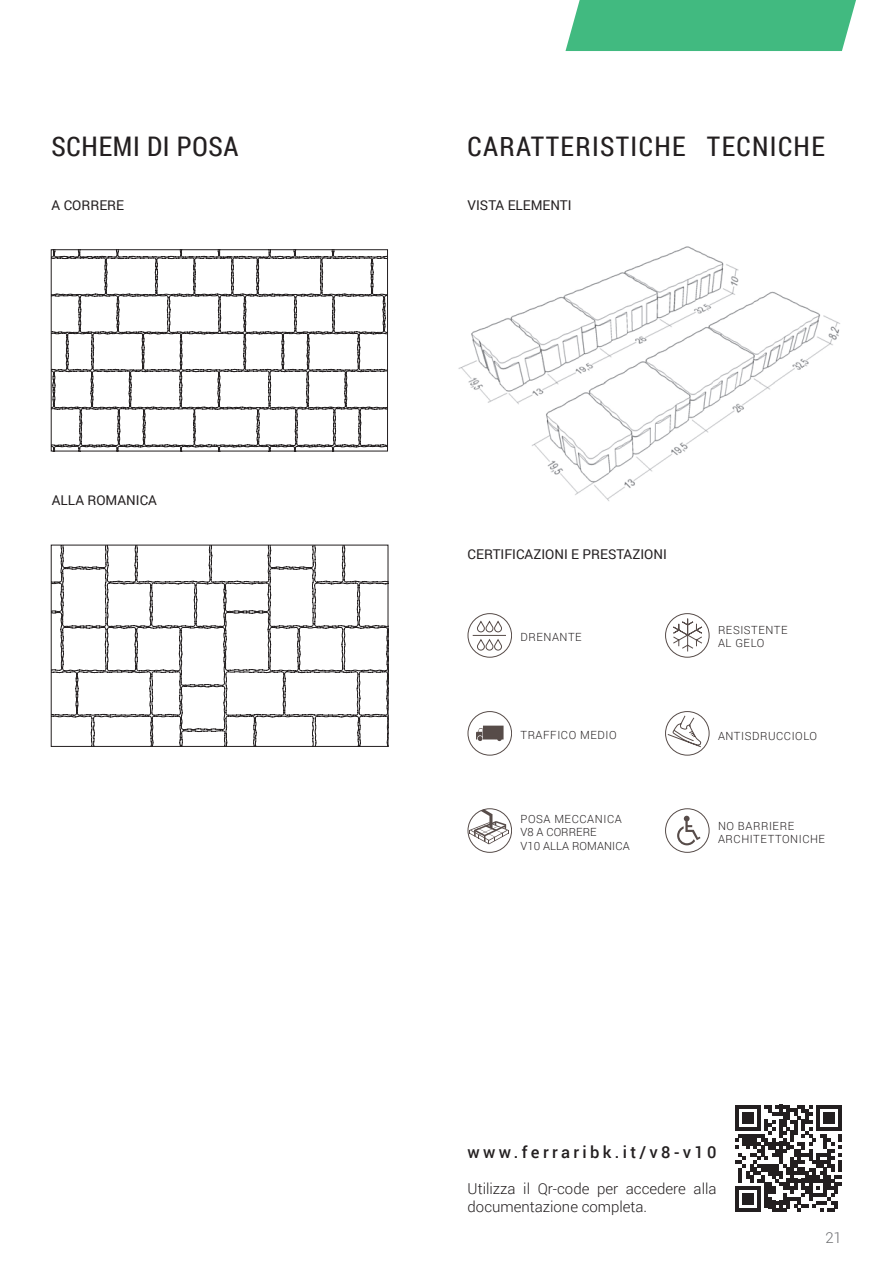
<style>
.page{position:relative;width:893px;height:1263px;background:#fff}
.page>*{position:absolute;margin:0;border:0;box-sizing:border-box;transform-origin:0 0}
.t1{font:27px "Roboto Condensed";letter-spacing:.05em;color:#231f20}
.t2{font:27px "Roboto Condensed";letter-spacing:.025em;color:#231f20}
.t3{font:500 16.5px "Roboto";letter-spacing:.205em;color:#231f20}
.t4{font:300 15px/18px "Roboto";color:#231f20}
.t5{font:300 15px "Roboto";color:#6c6d70}
.t6{font:13.5px "Roboto";color:#231f20}
.t7{font:300 11.25px/13.5px "Roboto";letter-spacing:.05em;color:#231f20}
.t8{font:300 11.25px/13.5px "Roboto";letter-spacing:.005em;color:#231f20}
</style>
<div class="page">
<svg style="left:53px;top:251px;width:333px;height:198px"></svg>
<div style="left:51px;top:249px;width:337px;height:202px;border:1px solid #231f20"></div>
<svg style="left:53px;top:547px;width:333px;height:198px"></svg>
<div style="left:51px;top:545px;width:337px;height:202px;border:1px solid #231f20"></div>
<svg style="left:665px;top:711px;width:44px;height:44px"></svg>
<div style="left:665px;top:613px;width:44px;height:45px;border:1px solid #574c49;border-radius:50%"></div>
<svg style="left:672px;top:618px;width:31px;height:34px"></svg>
<svg style="left:468px;top:613px;width:44px;height:45px"></svg>
<div style="left:565px;top:0;width:291px;height:51px;background:#41ba80"></div>
<img style="left:458px;top:246px;width:382px;height:255px">
<div style="left:468px;top:808px;width:44px;height:45px;border:1px solid #574c49;border-radius:50%"></div>
<svg style="left:469px;top:809px;width:40px;height:35px"></svg>
<div style="left:468px;top:711px;width:44px;height:44px;border:1px solid #574c49;border-radius:50%"></div>
<svg style="left:476px;top:726px;width:28px;height:15px"></svg>
<svg style="left:677px;top:816px;width:23px;height:29px"></svg>
<div style="left:665px;top:808px;width:44px;height:45px;border:1px solid #574c49;border-radius:50%"></div>
<svg style="left:735px;top:1105px;width:107px;height:107px"></svg>
<h1 class="t2" style="left:52px;top:128px;width:188px">SCHEMI DI POSA</h1>
<h1 class="t1" style="left:468px;top:128px;width:359px">CARATTERISTICHE TECNICHE</h1>
<p class="t6" style="left:52px;top:195px;width:74px">A CORRERE</p>
<p class="t6" style="left:52px;top:491px;width:107px">ALLA ROMANICA</p>
<p class="t6" style="left:468px;top:195px;width:106px">VISTA ELEMENTI</p>
<p class="t6" style="left:468px;top:545px;width:201px">CERTIFICAZIONI E PRESTAZIONI</p>
<p class="t7" style="left:520px;top:630px;width:63px">DRENANTE</p>
<p class="t7" style="left:520px;top:728px;width:98px">TRAFFICO MEDIO</p>
<p class="t8" style="left:520px;top:812px;width:111px">POSA MECCANICA<br>V8 A CORRERE<br>V10 ALLA ROMANICA</p>
<p class="t7" style="left:718px;top:623px;width:71px">RESISTENTE<br>AL GELO</p>
<p class="t7" style="left:718px;top:729px;width:101px">ANTISDRUCCIOLO</p>
<p class="t7" style="left:718px;top:818px;width:109px">NO BARRIERE<br>ARCHITETTONICHE</p>
<h2 class="t3" style="left:468px;top:1140px;width:250px">www.ferraribk.it/v8-v10</h2>
<h3 class="t4" style="left:468px;top:1179px;width:250px">Utilizza il Qr-code per accedere alla documentazione completa.</h3>
<h3 class="t5" style="left:825px;top:1227px;width:18px">21</h3>
</div>
